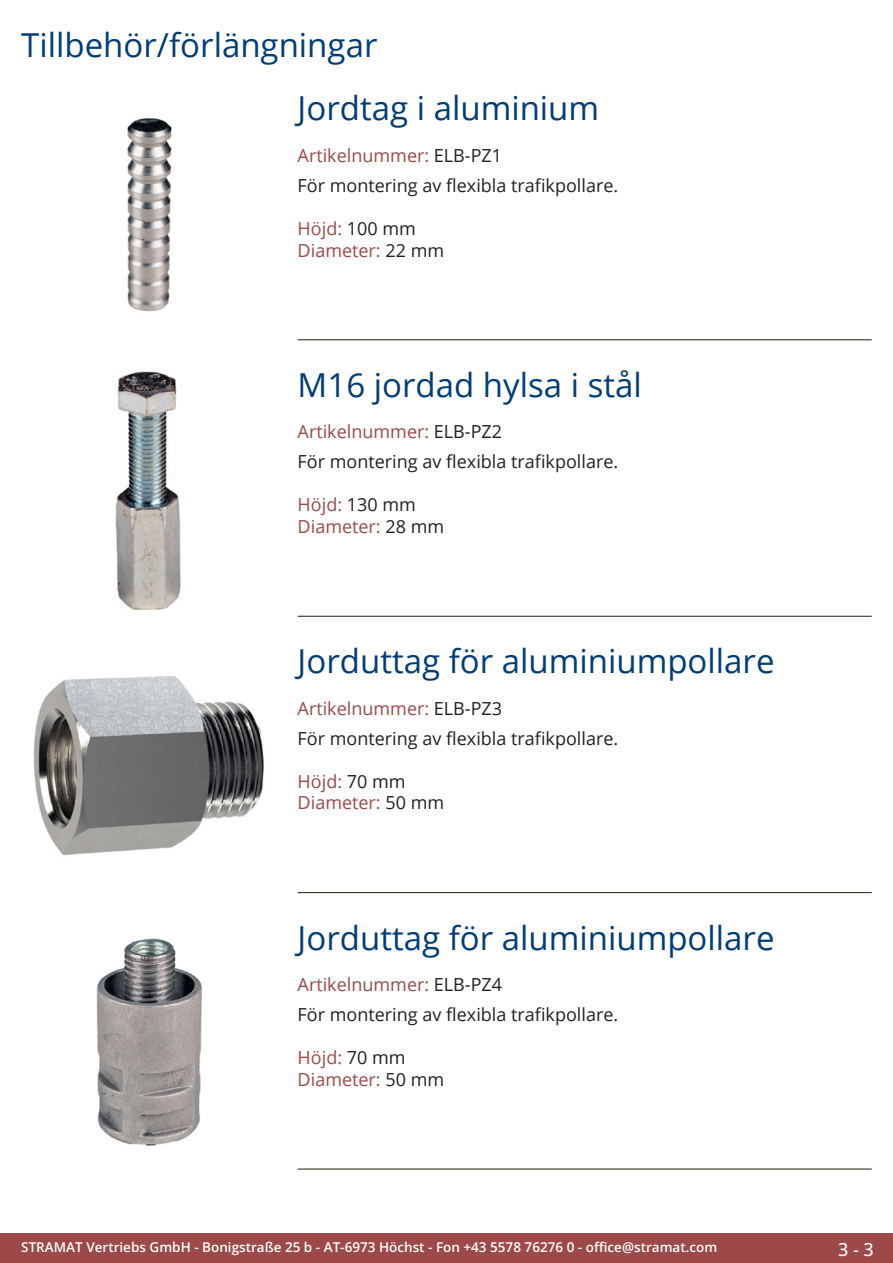
<style>
.page{position:relative;width:893px;height:1263px;background:#fff}
.page>*{position:absolute;margin:0;border:0;box-sizing:border-box;transform-origin:0 0}
.Produkttitel{font:33px "Open Sans";color:#003d78}
.RastTitel{font:33px "Open Sans";color:#003d78}
.Beschreibung_Text{font:18px "Open Sans";color:#231f20}
.Beschreibung_Text-2{font:18px/21.6px "Open Sans";color:#9c4948}
.TechDaten_Überschrif{font:18px "Open Sans";color:#9c4948}
.t1{font:500 18px "Open Sans";color:#fff}
.t2{font:600 13.5px "Open Sans";color:#fff}
.s1{color:#231f20}
</style>
<div class="page">
<div style="left:0;top:1233px;width:893px;height:30px;background:#9c4948"></div>
<hr style="left:298px;top:340px;width:574px;height:1px;background:#201d08">
<hr style="left:298px;top:616px;width:574px;height:1px;background:#201d08">
<hr style="left:298px;top:892px;width:574px;height:1px;background:#201d08">
<hr style="left:298px;top:1169px;width:574px;height:1px;background:#201d08">
<img style="left:127px;top:118px;width:45px;height:194px">
<img style="left:115px;top:371px;width:66px;height:239px">
<img style="left:33px;top:676px;width:231px;height:180px">
<img style="left:96px;top:938px;width:106px;height:208px">
<p class="RastTitel" style="left:21px;top:22px;width:358px">Tillbehör/förlängningar</p>
<p class="Produkttitel" style="left:298px;top:86px;width:303px">Jordtag i aluminium</p>
<p class="TechDaten_Überschrif" style="left:298px;top:143px;width:206px">Artikelnummer: <span class="s1">ELB-PZ1</span></p>
<p class="Beschreibung_Text" style="left:298px;top:173px;width:322px">För montering av flexibla trafikpollare.</p>
<p class="Beschreibung_Text-2" style="left:298px;top:217px;width:148px">Höjd: <span class="s1">100 mm<br></span>Diameter: <span class="s1">22 mm</span></p>
<p class="Produkttitel" style="left:298px;top:362px;width:346px">M16 jordad hylsa i stål</p>
<p class="TechDaten_Überschrif" style="left:298px;top:420px;width:206px">Artikelnummer: <span class="s1">ELB-PZ2</span></p>
<p class="Beschreibung_Text" style="left:298px;top:449px;width:322px">För montering av flexibla trafikpollare.</p>
<p class="Beschreibung_Text-2" style="left:298px;top:494px;width:148px">Höjd: <span class="s1">130 mm<br></span>Diameter: <span class="s1">28 mm</span></p>
<p class="Produkttitel" style="left:298px;top:638px;width:478px">Jorduttag för aluminiumpollare</p>
<p class="TechDaten_Überschrif" style="left:298px;top:696px;width:206px">Artikelnummer: <span class="s1">ELB-PZ3</span></p>
<p class="Beschreibung_Text" style="left:298px;top:726px;width:322px">För montering av flexibla trafikpollare.</p>
<p class="Beschreibung_Text-2" style="left:298px;top:770px;width:148px">Höjd: <span class="s1">70 mm<br></span>Diameter: <span class="s1">50 mm</span></p>
<p class="Produkttitel" style="left:298px;top:915px;width:478px">Jorduttag för aluminiumpollare</p>
<p class="TechDaten_Überschrif" style="left:298px;top:972px;width:206px">Artikelnummer: <span class="s1">ELB-PZ4</span></p>
<p class="Beschreibung_Text" style="left:298px;top:1002px;width:322px">För montering av flexibla trafikpollare.</p>
<p class="Beschreibung_Text-2" style="left:298px;top:1046px;width:148px">Höjd: <span class="s1">70 mm<br></span>Diameter: <span class="s1">50 mm</span></p>
<p class="t2" style="left:21px;top:1238px;width:698px">STRAMAT Vertriebs GmbH - Bonigstraße 25 b - AT-6973 Höchst - Fon +43 5578 76276 0 - office@stramat.com</p>
<p class="t1" style="left:838px;top:1237px;width:37px">3 - 3</p>
</div>
